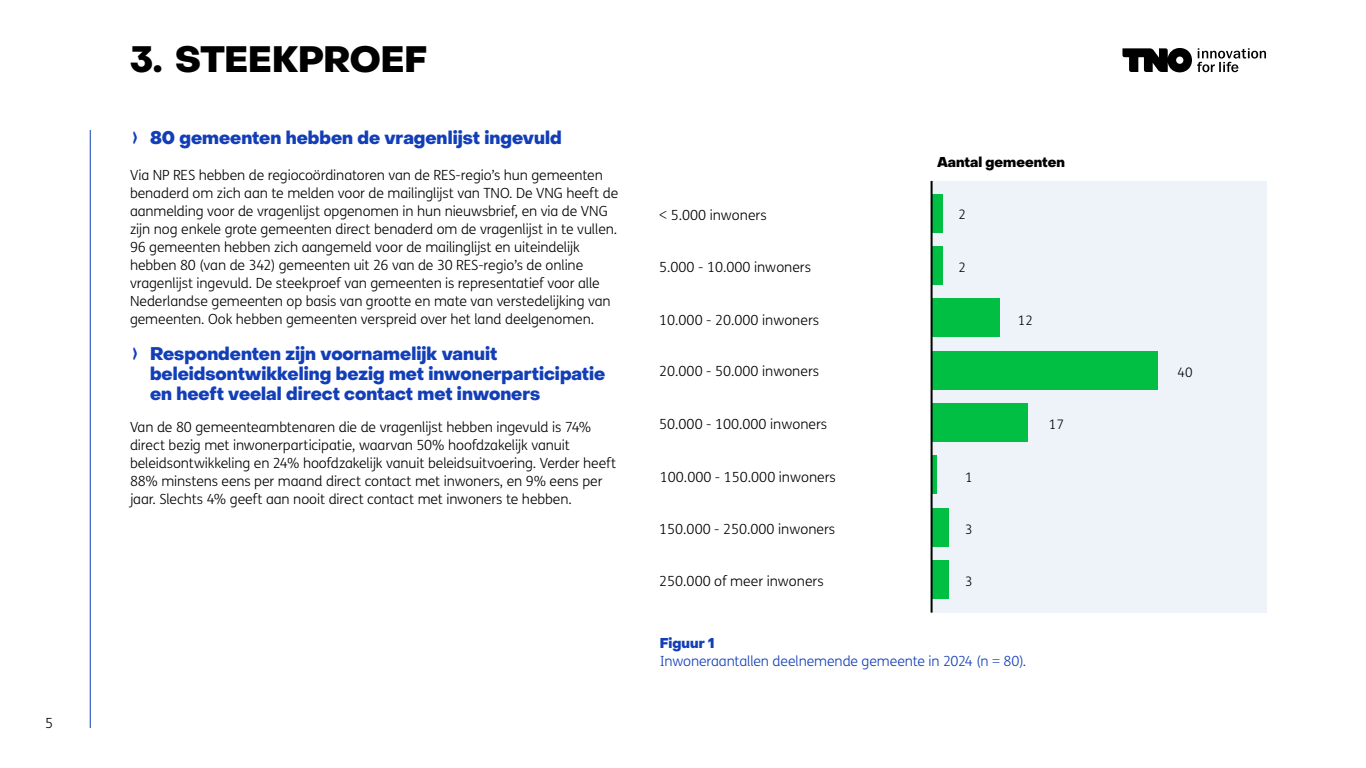
<style>
.page{position:relative;width:1366px;height:768px;background:#fff}
.page>*{position:absolute;margin:0;border:0;box-sizing:border-box;transform-origin:0 0}
.t1{font:800 36px "Object Sans";letter-spacing:-.01em;color:#000}
.t2{font:800 18px/20px "Object Sans";color:#123eb7}
.t3{font:300 14px/18px "FS Me";letter-spacing:-.01em;color:#000}
.Tabel{font:300 14px "FS Me";letter-spacing:-.01em;color:#123eb7}
.t4{font:800 14px "Object Sans";color:#000}
.Tabel-2{font:800 14px "Object Sans";letter-spacing:.005em;color:#123eb7}
.t5{font:300 13.1px "FS Me";color:#000}
</style>
<div class="page">
<hr style="left:90px;top:130px;width:1px;height:598px;background:#123eb7">
<svg style="left:1122px;top:48px;width:144px;height:24px"></svg>
<div style="left:932px;top:181px;width:335px;height:432px;background:#eef3fa"></div>
<div style="left:932px;top:299px;width:68px;height:38px;background:#00bf42"></div>
<div style="left:932px;top:351px;width:226px;height:38px;background:#00bf42"></div>
<div style="left:932px;top:403px;width:96px;height:39px;background:#00bf42"></div>
<div style="left:932px;top:456px;width:5px;height:38px;background:#00bf42"></div>
<div style="left:932px;top:508px;width:17px;height:38px;background:#00bf42"></div>
<div style="left:932px;top:194px;width:11px;height:38px;background:#00bf42"></div>
<div style="left:932px;top:246px;width:11px;height:39px;background:#00bf42"></div>
<div style="left:932px;top:560px;width:17px;height:39px;background:#00bf42"></div>
<hr style="left:931px;top:181px;width:2px;height:432px;background:#000">
<p class="t3" style="left:45px;top:714px;width:10px">5</p>
<p class="t1" style="left:130px;top:37px;width:299px">3. STEEKPROEF</p>
<p class="t2" style="left:150px;top:128px;width:413px">80 gemeenten hebben de vragenlijst ingevuld</p>
<p class="t3" style="left:130px;top:166px;width:490px">Via NP RES hebben de regiocoördinatoren van de RES-regio’s hun gemeenten benaderd om zich aan te melden voor de mailinglijst van TNO. De VNG heeft de aanmelding voor de vragenlijst opgenomen in hun nieuwsbrief, en via de VNG zijn nog enkele grote gemeenten direct benaderd om de vragenlijst in te vullen.</p>
<p class="t3" style="left:130px;top:238px;width:482px">96 gemeenten hebben zich aangemeld voor de mailinglijst en uiteindelijk hebben 80 (van de 342) gemeenten uit 26 van de 30 RES-regio’s de online vragenlijst ingevuld. De steekproef van gemeenten is representatief voor alle Nederlandse gemeenten op basis van grootte en mate van verstedelijking van gemeenten. Ook hebben gemeenten verspreid over het land deelgenomen.</p>
<p class="t2" style="left:150px;top:344px;width:457px">Respondenten zijn voornamelijk vanuit beleidsontwikkeling bezig met inwonerparticipatie en heeft veelal direct contact met inwoners</p>
<p class="t3" style="left:130px;top:418px;width:488px">Van de 80 gemeenteambtenaren die de vragenlijst hebben ingevuld is 74% direct bezig met inwonerparticipatie, waarvan 50% hoofdzakelijk vanuit beleidsontwikkeling en 24% hoofdzakelijk vanuit beleidsuitvoering. Verder heeft 88% minstens eens per maand direct contact met inwoners, en 9% eens per jaar. Slechts 4% geeft aan nooit direct contact met inwoners te hebben.</p>
<p class="t4" style="left:937px;top:153px;width:129px">Aantal gemeenten</p>
<p class="t3" style="left:659px;top:206px;width:109px">&lt; 5.000 inwoners</p>
<p class="t5" style="left:958px;top:206px;width:9px">2</p>
<p class="t3" style="left:659px;top:258px;width:153px">5.000 - 10.000 inwoners</p>
<p class="t5" style="left:958px;top:259px;width:9px">2</p>
<p class="t3" style="left:659px;top:310px;width:161px">10.000 - 20.000 inwoners</p>
<p class="t5" style="left:1018px;top:312px;width:17px">12</p>
<p class="t3" style="left:659px;top:362px;width:161px">20.000 - 50.000 inwoners</p>
<p class="t3" style="left:659px;top:415px;width:170px">50.000 - 100.000 inwoners</p>
<p class="t5" style="left:1049px;top:416px;width:17px">17</p>
<p class="t3" style="left:660px;top:467px;width:178px">100.000 - 150.000 inwoners</p>
<p class="t5" style="left:965px;top:468px;width:9px">1</p>
<p class="t3" style="left:659px;top:520px;width:178px">150.000 - 250.000 inwoners</p>
<p class="t5" style="left:965px;top:520px;width:9px">3</p>
<p class="t3" style="left:659px;top:572px;width:166px">250.000 of meer inwoners</p>
<p class="t5" style="left:965px;top:573px;width:9px">3</p>
<p class="Tabel-2" style="left:660px;top:635px;width:56px">Figuur 1</p>
<p class="Tabel" style="left:660px;top:652px;width:368px">Inwoneraantallen deelnemende gemeente in 2024 (n = 80).</p>
<p class="t5" style="left:1178px;top:363px;width:17px">40</p>
</div>
